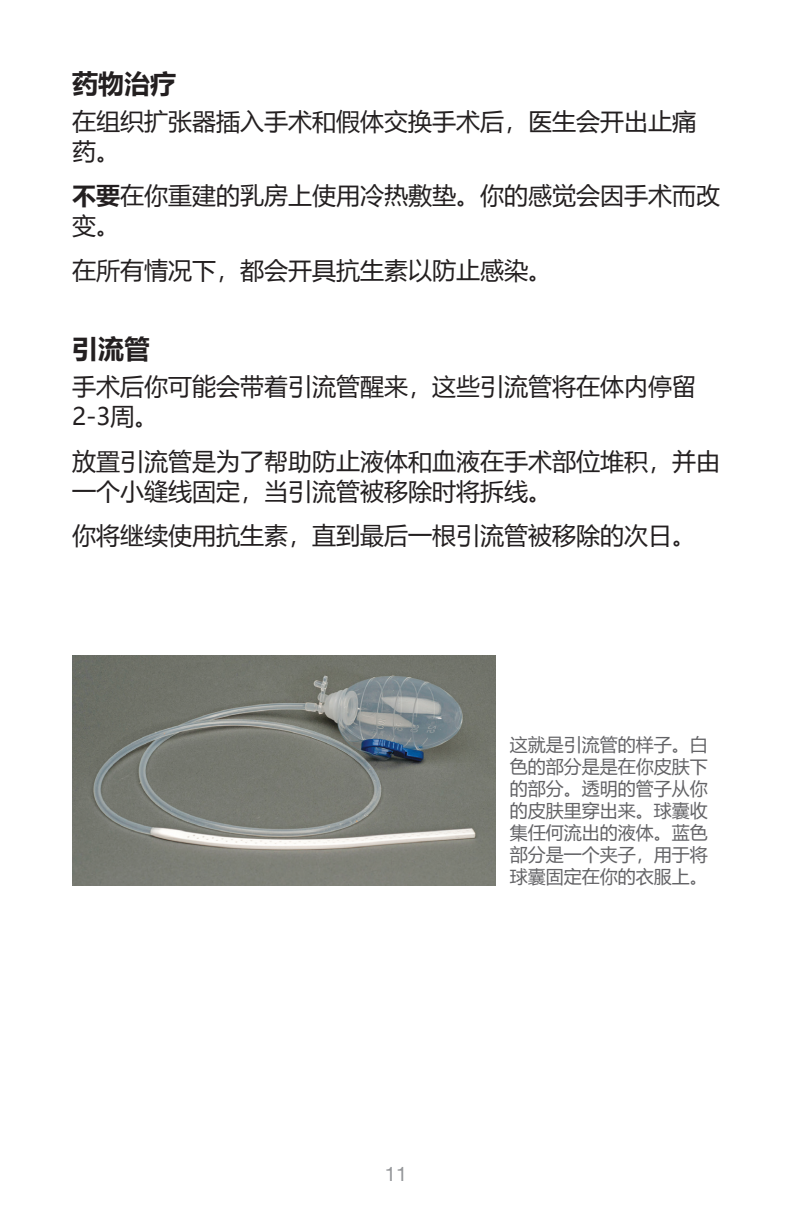
<style>
.page{position:relative;width:792px;height:1224px;background:#fff}
.page>*{position:absolute;margin:0;border:0;box-sizing:border-box;transform-origin:0 0}
.t1{font:700 26px "Microsoft Ya Hei";color:#231f20}
.t2{font:24px/30px "Microsoft Ya Hei";color:#231f20}
.t3{font:20px "Helvetica Neue";color:#939598}
.t4{font:18px/22px "Microsoft Ya Hei";color:#636366;text-align:justify}
.s1{font-weight:700}
</style>
<div class="page">
<img style="left:72px;top:655px;width:423px;height:231px">
<p class="t1" style="left:72px;top:65px;width:105px">药物治疗</p>
<p class="t2" style="left:72px;top:106px;width:625px">在组织扩张器插入手术和假体交换手术后，医生会开出止痛药。</p>
<p class="t2" style="left:72px;top:180px;width:649px"><span class="s1">不要</span>在你重建的乳房上使用冷热敷垫。你的感觉会因手术而改变。</p>
<p class="t2" style="left:72px;top:254px;width:481px">在所有情况下，都会开具抗生素以防止感染。</p>
<h3 class="t1" style="left:72px;top:330px;width:79px">引流管</h3>
<p class="t2" style="left:72px;top:371px;width:625px">手术后你可能会带着引流管醒来，这些引流管将在体内停留<br>2-3周。</p>
<p class="t2" style="left:72px;top:445px;width:649px">放置引流管是为了帮助防止液体和血液在手术部位堆积，并由一个小缝线固定，当引流管被移除时将拆线。</p>
<p class="t2" style="left:72px;top:520px;width:625px">你将继续使用抗生素，直到最后一根引流管被移除的次日。</p>
<p class="t4" style="left:510px;top:733px;width:199px">这就是引流管的样子。白色的部分是是在你皮肤下的部分。透明的管子从你的皮肤里穿出来。球囊收集任何流出的液体。蓝色部分是一个夹子，用于将球囊固定在你的衣服上。</p>
<p class="t3" style="left:385px;top:1160px;width:24px">11</p>
</div>
